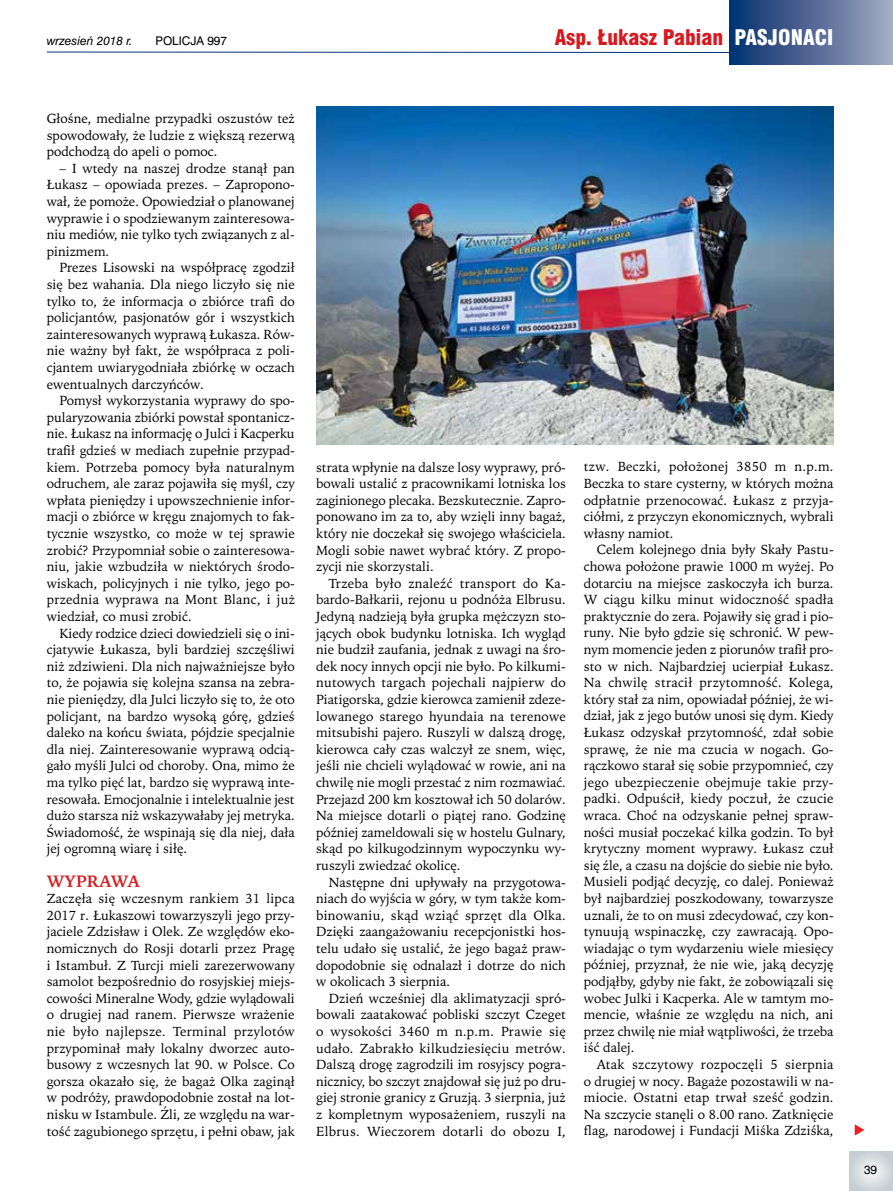
<style>
.page{position:relative;width:893px;height:1191px;background:#fff}
.page>*{position:absolute;margin:0;border:0;box-sizing:border-box;transform-origin:0 0}
.t1{font:21px "Swis 721 Blk Cn EU";color:#d71920}
.t2{font:700 16.5px "Iowan Old Style";color:#d71920}
.t3{font:13.2px/16.6px "Iowan Old Style";color:#000;text-align:justify}
.t4{font:12px "Swis 721 EU Italic";color:#000}
.t5{font:12px "Swis 721 EU Normal";color:#000}
.s1{color:#fff}
</style>
<div class="page">
<svg style="left:46px;top:51px;width:683px;height:2px"></svg>
<div style="left:729px;top:0;width:164px;height:64px;background:linear-gradient(to right,#022d6e,#a3a7be)"></div>
<svg style="left:849px;top:1151px;width:44px;height:40px;background:#d3dadf"></svg>
<img style="left:316px;top:106px;width:517px;height:338px">
<svg style="left:855px;top:1124px;width:9px;height:11px"></svg>
<p class="t4" style="left:47px;top:33px;width:87px">wrzesień 2018 r.</p>
<p class="t5" style="left:155px;top:33px;width:73px">POLICJA 997</p>
<h1 class="t1" style="left:555px;top:24px;width:280px">Asp. Łukasz Pabian <span class="s1">PASJONACI</span></h1>
<p class="t3" style="left:47px;top:110px;width:250px">Głośne, medialne przypadki oszustów też spowodowały, że ludzie z większą rezerwą podchodzą do apeli o pomoc.</p>
<p class="t3" style="left:47px;top:160px;width:250px;text-indent:13px">– I wtedy na naszej drodze stanął pan Łukasz – opowiada prezes. – Zapropono&shy;wał, że pomoże. Opowiedział o planowanej wyprawie i o spodziewanym zainteresowa&shy;niu mediów, nie tylko tych związanych z al&shy;pinizmem.</p>
<p class="t3" style="left:47px;top:259px;width:250px;text-indent:13px">Prezes Lisowski na współpracę zgodził się bez wahania. Dla niego liczyło się nie tylko to, że informacja o zbiórce trafi do policjantów, pasjonatów gór i wszystkich zainteresowanych wyprawą Łukasza. Rów&shy;nie ważny był fakt, że współpraca z poli&shy;cjantem uwiarygodniała zbiórkę w oczach ewentualnych darczyńców.</p>
<p class="t3" style="left:47px;top:392px;width:250px;text-indent:13px">Pomysł wykorzystania wyprawy do spo&shy;pularyzowania zbiórki powstał spontanicz&shy;nie. Łukasz na informację o Julci i Kacperku trafił gdzieś w mediach zupełnie przypad&shy;kiem. Potrzeba pomocy była naturalnym odruchem, ale zaraz pojawiła się myśl, czy wpłata pieniędzy i upowszechnienie infor&shy;macji o zbiórce w kręgu znajomych to fak&shy;tycznie wszystko, co może w tej sprawie zrobić? Przypomniał sobie o zainteresowa&shy;niu, jakie wzbudziła w niektórych środo&shy;wiskach, policyjnych i nie tylko, jego po&shy;przednia wyprawa na Mont Blanc, i już wiedział, co musi zrobić.</p>
<p class="t3" style="left:47px;top:624px;width:250px;text-indent:13px">Kiedy rodzice dzieci dowiedzieli się o ini&shy;cjatywie Łukasza, byli bardziej szczęśliwi niż zdziwieni. Dla nich najważniejsze było to, że pojawia się kolejna szansa na zebra&shy;nie pieniędzy, dla Julci liczyło się to, że oto policjant, na bardzo wysoką górę, gdzieś daleko na końcu świata, pójdzie specjalnie dla niej. Zainteresowanie wyprawą odcią&shy;gało myśli Julci od choroby. Ona, mimo że ma tylko pięć lat, bardzo się wyprawą inte&shy;resowała. Emocjonalnie i intelektualnie jest dużo starsza niż wskazywałaby jej metryka.<br>Świadomość, że wspinają się dla niej, dała jej ogromną wiarę i siłę.</p>
<p class="t2" style="left:47px;top:871px;width:95px">WYPRAWA</p>
<p class="t3" style="left:47px;top:890px;width:250px">Zaczęła się wczesnym rankiem 31 lipca 2017 r. Łukaszowi towarzyszyli jego przy&shy;jaciele Zdzisław i Olek. Ze względów eko&shy;nomicznych do Rosji dotarli przez Pragę i Istambuł. Z Turcji mieli zarezerwowany samolot bezpośrednio do rosyjskiej miejs&shy;cowości Mineralne Wody, gdzie wylądowali o drugiej nad ranem. Pierwsze wrażenie nie było najlepsze. Terminal przylotów przypominał mały lokalny dworzec auto&shy;busowy z wczesnych lat 90. w Polsce. Co gorsza okazało się, że bagaż Olka zaginął w podróży, prawdopodobnie został na lot&shy;nisku w Istambule. Źli, ze względu na war&shy;tość zagubionego sprzętu, i pełni obaw, jak</p>
<p class="t3" style="left:316px;top:459px;width:251px">strata wpłynie na dalsze losy wyprawy, pró&shy;bowali ustalić z pracownikami lotniska los zaginionego plecaka. Bezskutecznie. Zapro&shy;ponowano im za to, aby wzięli inny bagaż, który nie doczekał się swojego właściciela.<br>Mogli sobie nawet wybrać który. Z propo&shy;zycji nie skorzystali.</p>
<p class="t3" style="left:316px;top:575px;width:251px;text-indent:13px">Trzeba było znaleźć transport do Ka&shy;bardo-Bałkarii, rejonu u podnóża Elbrusu.<br>Jedyną nadzieją była grupka mężczyzn sto&shy;jących obok budynku lotniska. Ich wygląd nie budził zaufania, jednak z uwagi na śro&shy;dek nocy innych opcji nie było. Po kilkumi&shy;nutowych targach pojechali najpierw do Piatigorska, gdzie kierowca zamienił zdeze&shy;lowanego starego hyundaia na terenowe mitsubishi pajero. Ruszyli w dalszą drogę, kierowca cały czas walczył ze snem, więc, jeśli nie chcieli wylądować w rowie, ani na chwilę nie mogli przestać z nim rozmawiać.<br>Przejazd 200 km kosztował ich 50 dolarów.<br>Na miejsce dotarli o piątej rano. Godzinę później zameldowali się w hostelu Gulnary, skąd po kilkugodzinnym wypoczynku wy&shy;ruszyli zwiedzać okolicę.</p>
<p class="t3" style="left:316px;top:873px;width:251px;text-indent:13px">Następne dni upływały na przygotowa&shy;niach do wyjścia w góry, w tym także kom&shy;binowaniu, skąd wziąć sprzęt dla Olka.<br>Dzięki zaangażowaniu recepcjonistki hos&shy;telu udało się ustalić, że jego bagaż praw&shy;dopodobnie się odnalazł i dotrze do nich w okolicach 3 sierpnia.</p>
<p class="t3" style="left:316px;top:989px;width:251px;text-indent:13px">Dzień wcześniej dla aklimatyzacji spró&shy;bowali zaatakować pobliski szczyt Czeget o wysokości 3460 m n.p.m. Prawie się udało. Zabrakło kilkudziesięciu metrów.<br>Dalszą drogę zagrodzili im rosyjscy pogra&shy;nicznicy, bo szczyt znajdował się już po dru&shy;giej stronie granicy z Gruzją. 3 sierpnia, już z kompletnym wyposażeniem, ruszyli na Elbrus. Wieczorem dotarli do obozu I,</p>
<p class="t3" style="left:584px;top:458px;width:251px">tzw. Beczki, położonej 3850 m n.p.m.<br>Beczka to stare cysterny, w których można odpłatnie przenocować. Łukasz z przyja&shy;ciółmi, z przyczyn ekonomicznych, wybrali własny namiot.</p>
<p class="t3" style="left:584px;top:541px;width:251px;text-indent:13px">Celem kolejnego dnia były Skały Pastu&shy;chowa położone prawie 1000 m wyżej. Po dotarciu na miejsce zaskoczyła ich burza.<br>W ciągu kilku minut widoczność spadła praktycznie do zera. Pojawiły się grad i pio&shy;runy. Nie było gdzie się schronić. W pew&shy;nym momencie jeden z piorunów trafił pro&shy;sto w nich. Najbardziej ucierpiał Łukasz.<br>Na chwilę stracił przytomność. Kolega, który stał za nim, opowiadał później, że wi&shy;dział, jak z jego butów unosi się dym. Kiedy Łukasz odzyskał przytomność, zdał sobie sprawę, że nie ma czucia w nogach. Go&shy;rączkowo starał się sobie przypomnieć, czy jego ubezpieczenie obejmuje takie przy&shy;padki. Odpuścił, kiedy poczuł, że czucie wraca. Choć na odzyskanie pełnej spraw&shy;ności musiał poczekać kilka godzin. To był krytyczny moment wyprawy. Łukasz czuł się źle, a czasu na dojście do siebie nie było.<br>Musieli podjąć decyzję, co dalej. Ponieważ był najbardziej poszkodowany, towarzysze uznali, że to on musi zdecydować, czy kon&shy;tynuują wspinaczkę, czy zawracają. Opo&shy;wiadając o tym wydarzeniu wiele miesięcy później, przyznał, że nie wie, jaką decyzję podjąłby, gdyby nie fakt, że zobowiązali się wobec Julki i Kacperka. Ale w tamtym mo&shy;mencie, właśnie ze względu na nich, ani przez chwilę nie miał wątpliwości, że trzeba iść dalej.</p>
<p class="t3" style="left:584px;top:1056px;width:251px;text-indent:13px">Atak szczytowy rozpoczęli 5 sierpnia o drugiej w nocy. Bagaże pozostawili w na&shy;miocie. Ostatni etap trwał sześć godzin.<br>Na szczycie stanęli o 8.00 rano. Zatknięcie flag, narodowej i Fundacji Miśka Zdziśka,</p>
<p class="t5" style="left:864px;top:1162px;width:15px">39</p>
</div>
